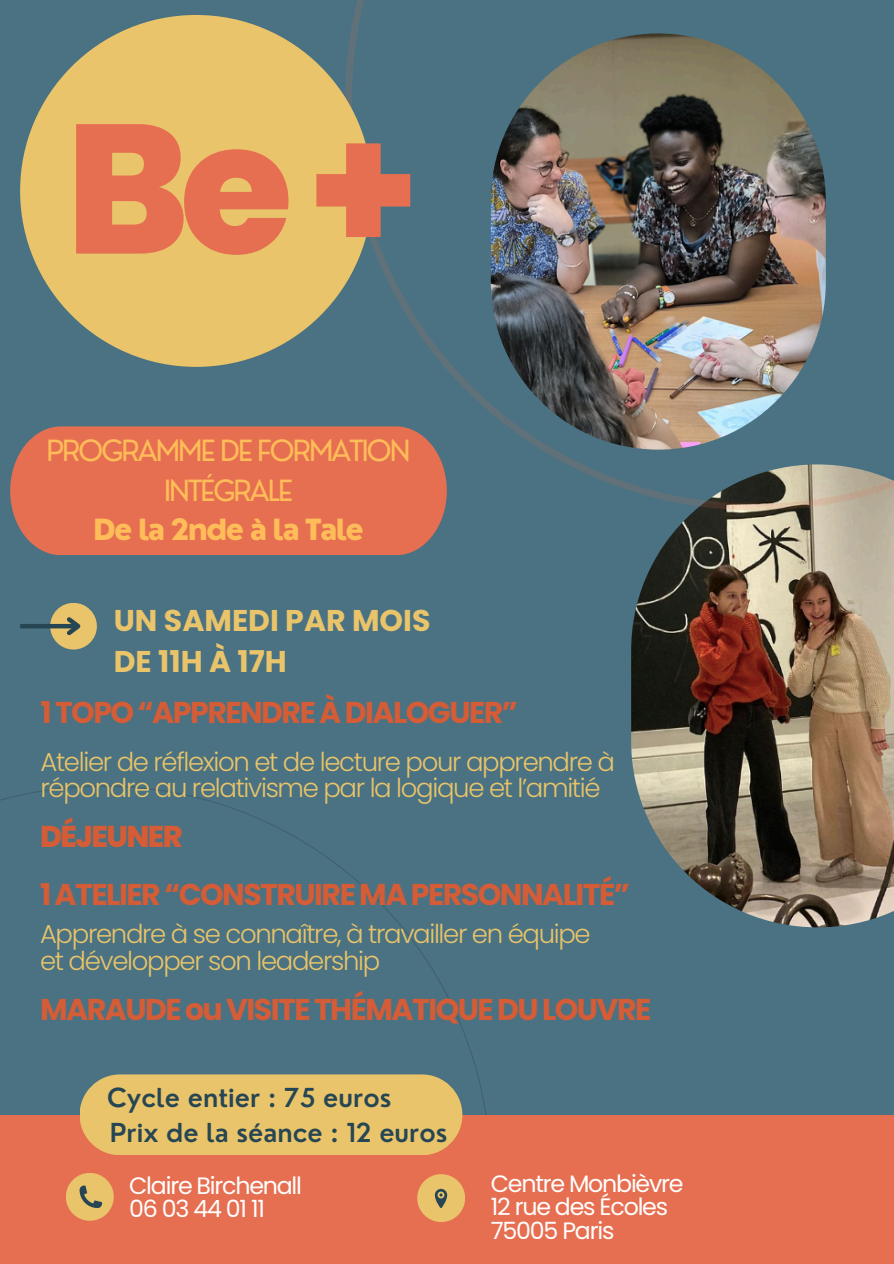
<style>
.page{position:relative;width:894px;height:1264px;background:#fff}
.page>*{position:absolute;margin:0;border:0;box-sizing:border-box;transform-origin:0 0}
.t1{font:800 183.6px "Poppins";color:#e76f51}
.t2{font:700 30px "Poppins";letter-spacing:-.05em;color:#d45c36}
.t3{font:700 30px/41.7px "Poppins";color:#e9c46a}
.t4{font:800 30px "Poppins";letter-spacing:-.05em;color:#d45c36}
.t5{font:28.5px/39.3px "Nourd";letter-spacing:-.065em;color:#ffbd59;text-align:center}
.t6{font:300 25.95px/26.2px "Poppins";letter-spacing:-.05em;color:#e9c46a}
.t7{font:600 25.5px/34.8px "Nourd";color:#264653}
.t8{font:23.7px "Poppins";letter-spacing:-.05em;color:#fff}
.s1{font-weight:800}
</style>
<div class="page">
<div style="left:0;top:0;width:893px;height:1263px;background:#4a7282"></div>
<img style="left:631px;top:510px;width:262px;height:417px">
<div style="left:0;top:1114px;width:893px;height:149px;background:#e76f51"></div>
<div style="left:80px;top:1074px;width:382px;height:81px;background:#e9c46a;border-radius:40px"></div>
<svg style="left:345px;top:0;width:548px;height:510px"></svg>
<div style="left:10px;top:426px;width:436px;height:129px;background:#e76f51"></div>
<div style="left:66px;top:1172px;width:48px;height:48px;background:#e9c46a;border-radius:50%"></div>
<div style="left:417px;top:1174px;width:48px;height:47px;background:#e9c46a;border-radius:50%"></div>
<svg style="left:80px;top:1185px;width:22px;height:22px"></svg>
<svg style="left:434px;top:1188px;width:13px;height:19px"></svg>
<div style="left:20px;top:15px;width:352px;height:352px;background:#e9c46a;border-radius:50%"></div>
<img style="left:490px;top:33px;width:335px;height:416px;border-radius:167px">
<div style="left:50px;top:603px;width:47px;height:46px;background:#e9c46a;border-radius:50%"></div>
<hr style="left:20px;top:624px;width:58px;height:4px;background:#264653">
<svg style="left:63px;top:617px;width:18px;height:19px"></svg>
<h2 class="t1" style="left:66px;top:61px;width:353px">Be+</h2>
<h4 class="t5" style="left:46px;top:431px;width:365px">PROGRAMME DE FORMATION<br>INTÉGRALE<br><span class="s1">De la 2nde à la Tale</span></h4>
<h2 class="t3" style="left:114px;top:599px;width:318px">UN SAMEDI PAR MOIS<br>DE 11H À 17H</h2>
<h2 class="t2" style="left:40px;top:691px;width:479px">1 TOPO “APPRENDRE À DIALOGUER”</h2>
<h5 class="t6" style="left:40px;top:749px;width:576px">Atelier de réflexion et de lecture pour apprendre à répondre au relativisme par la logique et l’amitié</h5>
<p class="t4" style="left:40px;top:816px;width:144px">DÉJEUNER</p>
<p class="t2" style="left:40px;top:873px;width:591px">1 ATELIER “CONSTRUIRE MA PERSONNALITÉ”</p>
<p class="t6" style="left:40px;top:921px;width:552px">Apprendre à se connaître, à travailler en équipe et développer son leadership</p>
<p class="t2" style="left:40px;top:988px;width:612px">MARAUDE ou VISITE THÉMATIQUE DU LOUVRE</p>
<h1 class="t7" style="left:107px;top:1080px;width:342px">Cycle entier : 75 euros<br>Prix de la séance : 12 euros</h1>
<h2 class="t8" style="left:129px;top:1168px;width:174px">Claire Birchenall</h2>
<p class="t8" style="left:129px;top:1192px;width:137px">06 03 44 01 11</p>
<h3 class="t8" style="left:490px;top:1166px;width:194px">Centre Monbièvre</h3>
<p class="t8" style="left:490px;top:1190px;width:179px">12 rue des Écoles</p>
<p class="t8" style="left:490px;top:1214px;width:125px">75005 Paris</p>
</div>
